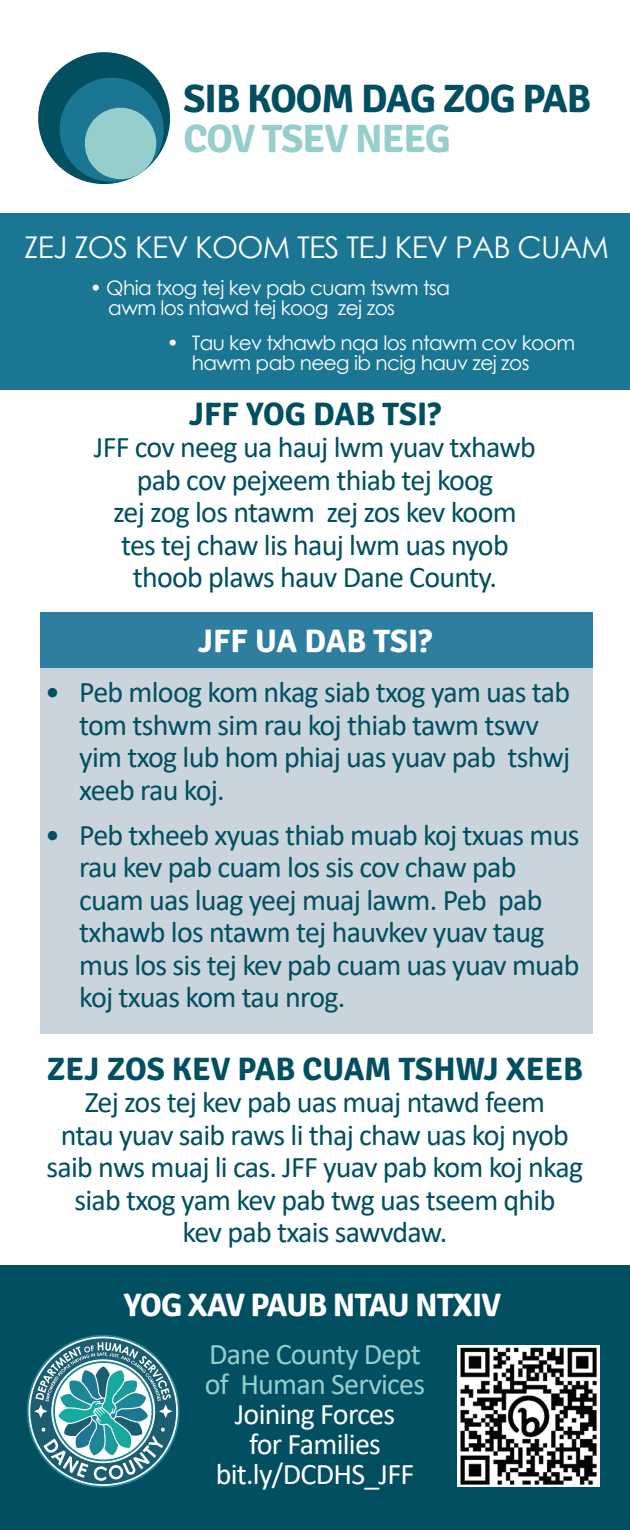
<style>
.page{position:relative;width:630px;height:1530px;background:#fff}
.page>*{position:absolute;margin:0;border:0;box-sizing:border-box;transform-origin:0 0}
.t1{font:700 39.75px "Signika";letter-spacing:-.025em;color:#014f61}
.t2{font:700 39.75px "Signika";letter-spacing:-.025em;color:#96cecd}
.t3{font:700 32.5px "Signika";color:#014f61}
.t4{font:700 32.5px "Signika";letter-spacing:-.025em;color:#fff}
.t5{font:700 32.5px "Signika";color:#fff}
.t6{font:30px/32.5px "Calibri";letter-spacing:-.025em;color:#014f61;text-align:center}
.t7{font:30px/30px "Calibri";letter-spacing:-.025em;color:#fff;text-align:center}
.t8{font:30px "Century Gothic";letter-spacing:-.025em;color:#fff}
.t9{font:30px/30px "Calibri";letter-spacing:-.025em;color:#96cecd}
.t10{font:20px/20px "Century Gothic";letter-spacing:-.03em;color:#fff}
</style>
<div class="page">
<div style="left:40px;top:655px;width:552px;height:379px;background:#c9d4dd"></div>
<div style="left:40px;top:612px;width:552px;height:56px;background:#2e7e9f"></div>
<div style="left:0;top:213px;width:630px;height:176px;background:#1b7693"></div>
<div style="left:0;top:1265px;width:630px;height:265px;background:#014f61"></div>
<img style="left:458px;top:1345px;width:141px;height:141px">
<svg style="left:27px;top:1335px;width:153px;height:153px"></svg>
<svg style="left:38px;top:52px;width:133px;height:133px"></svg>
<h1 class="t1" style="left:184px;top:66px;width:409px">SIB KOOM DAG ZOG PAB</h1>
<h1 class="t2" style="left:184px;top:106px;width:269px">COV TSEV NEEG</h1>
<p class="t8" style="left:24px;top:226px;width:587px">ZEJ ZOS KEV KOOM TES TEJ KEV PAB CUAM</p>
<p class="t10" style="left:108px;top:277px;width:343px;text-indent:-19px">• Qhia txog tej kev pab cuam tswm tsa awm los ntawd tej koog zej zos</p>
<p class="t10" style="left:192px;top:332px;width:385px;text-indent:-25px">• Tau kev txhawb nqa los ntawm cov koom hawm pab neeg ib ncig hauv zej zos</p>
<p class="t3" style="left:189px;top:387px;width:254px">JFF YOG DAB TSI?</p>
<p class="t6" style="left:94px;top:431px;width:444px">JFF cov neeg ua hauj lwm yuav txhawb pab cov pejxeem thiab tej koog<br>zej zog los ntawm zej zos kev koom tes tej chaw lis hauj lwm uas nyob thoob plaws hauv Dane County.</p>
<p class="t5" style="left:198px;top:615px;width:236px">JFF UA DAB TSI?</p>
<p class="t6" style="left:79px;top:676px;width:493px;text-align:left;text-indent:-34px">• Peb mloog kom nkag siab txog yam uas tab tom tshwm sim rau koj thiab tawm tswv yim txog lub hom phiaj uas yuav pab tshwj xeeb rau koj.</p>
<p class="t6" style="left:79px;top:818px;width:502px;text-align:left;text-indent:-34px">• Peb txheeb xyuas thiab muab koj txuas mus rau kev pab cuam los sis cov chaw pab cuam uas luag yeej muaj lawm. Peb pab txhawb los ntawm tej hauvkev yuav taug mus los sis tej kev pab cuam uas yuav muab koj txuas kom tau nrog.</p>
<p class="t3" style="left:47px;top:1042px;width:538px">ZEJ ZOS KEV PAB CUAM TSHWJ XEEB</p>
<p class="t6" style="left:47px;top:1086px;width:538px">Zej zos tej kev pab uas muaj ntawd feem<br>ntau yuav saib raws li thaj chaw uas koj nyob saib nws muaj li cas. JFF yuav pab kom koj nkag siab txog yam kev pab twg uas tseem qhib<br>kev pab txais sawvdaw.</p>
<p class="t4" style="left:124px;top:1278px;width:379px">YOG XAV PAUB NTAU NTXIV</p>
<p class="t9" style="left:205px;top:1338px;width:222px">Dane County Dept of Human Services</p>
<p class="t7" style="left:216px;top:1398px;width:200px">Joining Forces for Families bit.ly/DCDHS_JFF</p>
</div>
